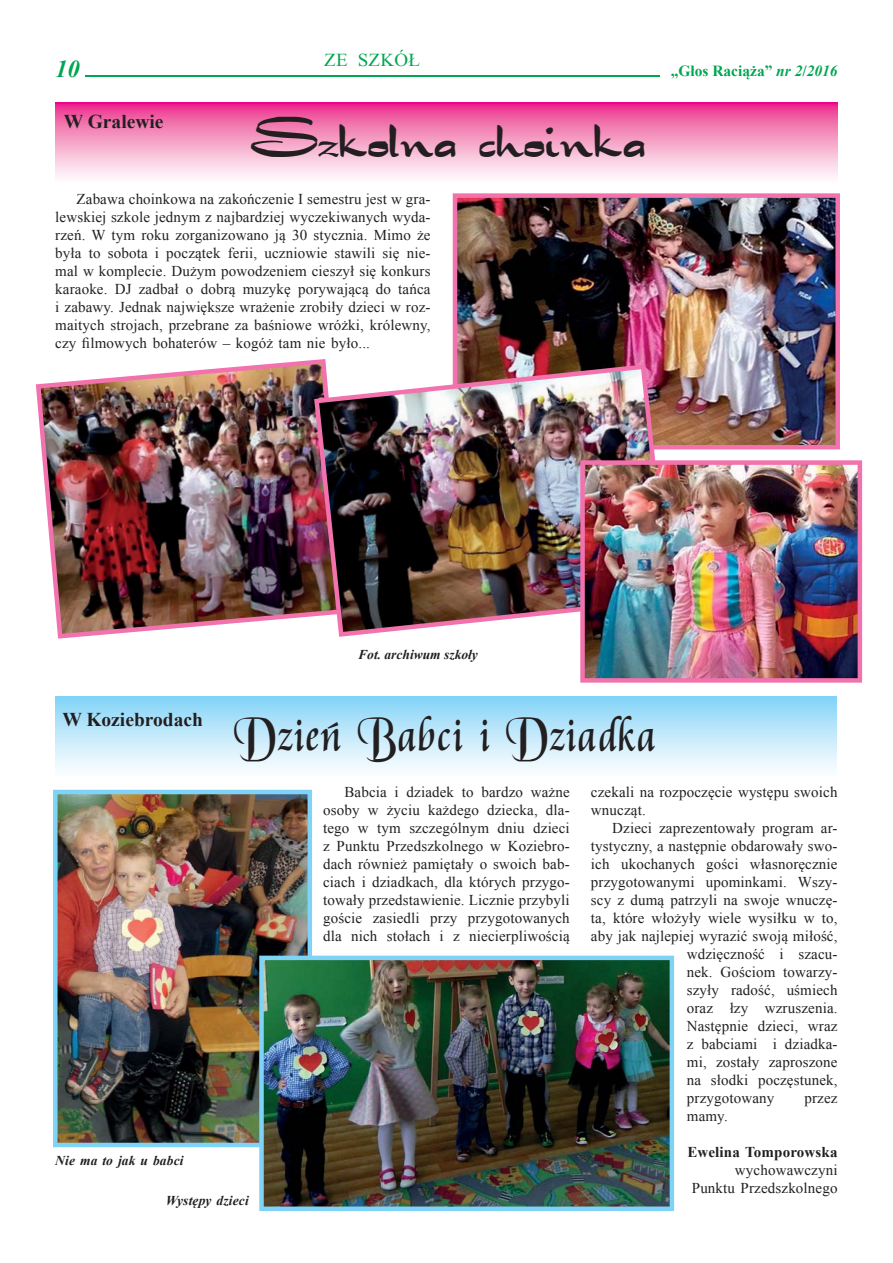
<style>
.page{position:relative;width:893px;height:1263px;background:#fff}
.page>*{position:absolute;margin:0;border:0;box-sizing:border-box;transform-origin:0 0}
.t1{font:52.5px "Stylishpl";color:#231f20;scale:.85 1}
.t2{font:49.5px "EFN Dokument";letter-spacing:.02em;color:#231f20;scale:.83 1}
.t3{font:italic 700 24.15px "Times New Roman";color:#00a650}
.t4{font:700 19.5px "Times New Roman";color:#231f20}
.t5{font:18.15px "Times New Roman";letter-spacing:.01em;color:#00a650;scale:1.05 1}
.t6{font:700 15.45px "Times New Roman";color:#00a650}
.t7{font:15px/18px "Times New Roman";letter-spacing:.01em;color:#231f20;text-align:justify}
.t8{font:700 15px "Times New Roman";letter-spacing:.01em;color:#231f20}
.t9{font:italic 700 13.5px "Times New Roman";letter-spacing:.01em;color:#231f20}
.s1{font-style:italic}
</style>
<div class="page">
<div style="left:55px;top:696px;width:781px;height:81px;background:linear-gradient(to bottom,#84d4f7,#fff)"></div>
<svg style="left:55px;top:102px;width:783px;height:76px;background:#f498c3"></svg>
<hr style="left:85px;top:75px;width:574px;height:2px;background:#00a650">
<img style="left:453px;top:193px;width:387px;height:256px">
<img style="left:36px;top:359px;width:290px;height:280px">
<img style="left:314px;top:364px;width:356px;height:273px">
<img style="left:53px;top:790px;width:259px;height:357px">
<img style="left:580px;top:460px;width:282px;height:223px">
<img style="left:259px;top:956px;width:415px;height:255px">
<p class="t5" style="left:324px;top:50px;width:93px">ZE SZKÓŁ</p>
<h3 class="t3" style="left:55px;top:55px;width:26px">10</h3>
<p class="t6" style="left:671px;top:63px;width:168px">„Głos Raciąża” <span class="s1">nr 2</span>/<span class="s1">2016</span></p>
<h3 class="t4" style="left:64px;top:111px;width:101px">W Gralewie</h3>
<h1 class="t1" style="left:248px;top:102px;width:469px">Szkolna choinka</h1>
<p class="t7" style="left:55px;top:190px;width:377px;text-indent:21px">Zabawa choinkowa na zakończenie I semestru jest w gra&shy;lewskiej szkole jednym z najbardziej wyczekiwanych wyda&shy;rzeń. W tym roku zorganizowano ją 30 stycznia. Mimo że była to sobota i początek ferii, uczniowie stawili się nie&shy;mal w komplecie. Dużym powodzeniem cieszył się konkurs karaoke. DJ zadbał o dobrą muzykę porywającą do tańca i zabawy. Jednak największe wrażenie zrobiły dzieci w roz&shy;maitych strojach, przebrane za baśniowe wróżki, królewny, czy filmowych bohaterów – kogóż tam nie było...</p>
<p class="t9" style="left:358px;top:647px;width:121px">Fot. archiwum szkoły</p>
<h3 class="t4" style="left:62px;top:708px;width:142px">W Koziebrodach</h3>
<h2 class="t2" style="left:234px;top:716px;width:510px">Dzień Babci i Dziadka</h2>
<p class="t9" style="left:55px;top:1153px;width:130px">Nie ma to jak u babci</p>
<p class="t9" style="left:166px;top:1193px;width:84px">Występy dzieci</p>
<p class="t7" style="left:323px;top:783px;width:248px;text-indent:21px">Babcia i dziadek to bardzo ważne osoby w życiu każdego dziecka, dla&shy;tego w tym szczególnym dniu dzieci z Punktu Przedszkolnego w Koziebro&shy;dach również pamiętały o swoich bab&shy;ciach i dziadkach, dla których przygo&shy;towały przedstawienie. Licznie przybyli goście zasiedli przy przygotowanych dla nich stołach i z niecierpliwością</p>
<p class="t7" style="left:591px;top:783px;width:248px">czekali na rozpoczęcie występu swoich wnucząt.</p>
<p class="t7" style="left:612px;top:819px;width:227px">Dzieci zaprezentowały program ar-</p>
<p class="t7" style="left:591px;top:837px;width:248px">tystyczny, a następnie obdarowały swo-</p>
<p class="t7" style="left:591px;top:855px;width:248px">ich ukochanych gości własnoręcznie</p>
<p class="t7" style="left:591px;top:873px;width:248px">przygotowanymi upominkami. Wszy-</p>
<p class="t7" style="left:591px;top:891px;width:248px">scy z dumą patrzyli na swoje wnuczę-</p>
<p class="t7" style="left:591px;top:909px;width:248px">ta, które włożyły wiele wysiłku w to,</p>
<p class="t7" style="left:591px;top:927px;width:248px">aby jak najlepiej wyrazić swoją miłość,</p>
<p class="t7" style="left:687px;top:945px;width:152px">wdzięczność i szacu-</p>
<p class="t7" style="left:687px;top:963px;width:152px">nek. Gościom towarzy-</p>
<p class="t7" style="left:687px;top:981px;width:152px">szyły radość, uśmiech</p>
<p class="t7" style="left:687px;top:999px;width:152px">oraz łzy wzruszenia.</p>
<p class="t7" style="left:687px;top:1017px;width:152px">Następnie dzieci, wraz</p>
<p class="t7" style="left:687px;top:1035px;width:152px">z babciami i dziadka-</p>
<p class="t7" style="left:687px;top:1053px;width:152px">mi, zostały zaproszone</p>
<p class="t7" style="left:687px;top:1071px;width:152px">na słodki poczęstunek,</p>
<p class="t7" style="left:687px;top:1089px;width:89px">przygotowany</p>
<p class="t7" style="left:804px;top:1089px;width:35px">przez</p>
<p class="t7" style="left:687px;top:1107px;width:42px">mamy.</p>
<p class="t8" style="left:687px;top:1144px;width:152px">Ewelina Tomporowska</p>
<p class="t7" style="left:692px;top:1161px;width:147px;text-align:right">wychowawczyni<br>Punktu Przedszkolnego</p>
</div>
